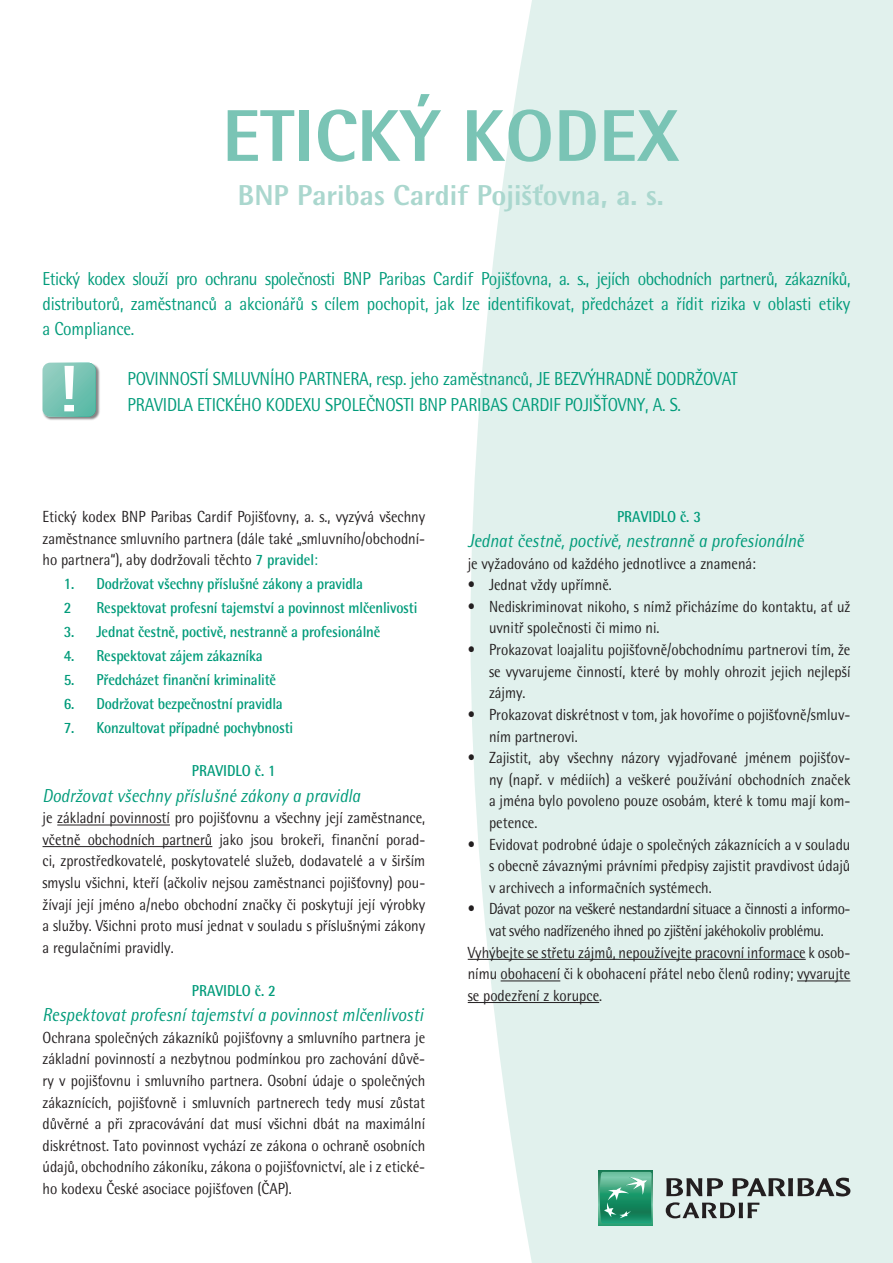
<style>
.page{position:relative;width:893px;height:1263px;background:#fff}
.page>*{position:absolute;margin:0;border:0;box-sizing:border-box;transform-origin:0 0}
.t1{font:84px "Rotis Semi Sans Extra Bold CE";color:#7ac4b5}
.t2{font:33px "Rotis Semi Sans Extra Bold CE";color:#aad7ce}
.t3{font:21px/25.2px "Rotis Semi Sans CE";letter-spacing:-.01em;color:#009b7a;text-align:justify;scale:.9 1}
.t4{font:italic 21px "Rotis Semi Sans CE";color:#009b7a;scale:.9 1}
.t5{font:18px/21.6px "Rotis Semi Sans CE";color:#231f20;text-align:justify;scale:.9 1}
.t6{font:700 18px/24px "Rotis Semi Sans CE";letter-spacing:-.01em;color:#009b7a;scale:.9 1}
.t7{font:18px "Rotis Semi Sans CE";letter-spacing:-.025em;color:#231f20;scale:.9 1}
.s1{font-weight:700;color:#009b7a}
.s2{color:#009b7a}
</style>
<div class="page">
<div style="left:470px;top:0;width:423px;height:1263px;background:#e1f1ed"></div>
<hr style="left:57px;top:824px;width:113px;height:1px;background:#231f20">
<hr style="left:43px;top:846px;width:169px;height:1px;background:#231f20">
<hr style="left:468px;top:959px;width:338px;height:1px;background:#231f20">
<hr style="left:501px;top:980px;width:59px;height:1px;background:#231f20">
<hr style="left:797px;top:980px;width:53px;height:1px;background:#231f20">
<hr style="left:468px;top:1002px;width:131px;height:1px;background:#231f20">
<div style="left:43px;top:363px;width:63px;height:64px;background:#231f20;opacity:.55"></div>
<svg style="left:43px;top:363px;width:53px;height:54px;background:#86c9bb"></svg>
<div style="left:599px;top:1171px;width:54px;height:54px;background:#2ba278"></div>
<svg style="left:600px;top:1172px;width:52px;height:51px;background:#43a581"></svg>
<svg style="left:666px;top:1178px;width:57px;height:18px"></svg>
<svg style="left:732px;top:1177px;width:118px;height:19px;background:#898f8e"></svg>
<svg style="left:666px;top:1202px;width:93px;height:16px"></svg>
<h1 class="t1" style="left:222px;top:94px;width:458px">ETICKÝ KODEX</h1>
<h2 class="t2" style="left:238px;top:178px;width:427px">BNP Paribas Cardif Pojišťovna, a. s.</h2>
<p class="t3" style="left:43px;top:266px;width:899px">Etický kodex slouží pro ochranu společnosti BNP Paribas Cardif Pojišťovna, a. s., jejích obchodních partnerů, zákazníků, distributorů, zaměstnanců a akcionářů s cílem pochopit, jak lze identifikovat, předcházet a řídit rizika v oblasti etiky a Compliance.</p>
<p class="t3" style="left:128px;top:367px;width:680px">POVINNOSTÍ SMLUVNÍHO PARTNERA, resp. jeho zaměstnanců, JE BEZVÝHRADNĚ DODRŽOVAT<br>PRAVIDLA ETICKÉHO KODEXU SPOLEČNOSTI BNP PARIBAS CARDIF POJIŠŤOVNY, A. S.</p>
<p class="t5" style="left:43px;top:506px;width:427px">Etický kodex BNP Paribas Cardif Pojišťovny, a. s., vyzývá všechny zaměstnance smluvního partnera (dále také „smluvního/obchodní&shy;ho partnera“), aby dodržovali těchto <span class="s1">7 pravidel</span><span class="s2">:</span></p>
<p class="t6" style="left:64px;top:572px;width:334px">1. Dodržovat všechny příslušné zákony a pravidla<br>2</p>
<p class="t6" style="left:97px;top:596px;width:358px">Respektovat profesní tajemství a povinnost mlčenlivosti</p>
<p class="t6" style="left:64px;top:620px;width:353px">3. Jednat čestně, poctivě, nestranně a profesionálně</p>
<p class="t6" style="left:64px;top:644px;width:223px">4. Respektovat zájem zákazníka</p>
<p class="t6" style="left:64px;top:668px;width:238px">5. Předcházet finanční kriminalitě</p>
<p class="t6" style="left:64px;top:692px;width:245px">6. Dodržovat bezpečnostní pravidla</p>
<p class="t6" style="left:64px;top:716px;width:256px">7. Konzultovat případné pochybnosti</p>
<p class="t6" style="left:192px;top:759px;width:95px">PRAVIDLO č. 1</p>
<p class="t4" style="left:43px;top:785px;width:355px">Dodržovat všechny příslušné zákony a pravidla</p>
<p class="t5" style="left:43px;top:807px;width:427px">je základní povinností pro pojišťovnu a všechny její zaměstnance, včetně obchodních partnerů jako jsou brokeři, finanční porad&shy;ci, zprostředkovatelé, poskytovatelé služeb, dodavatelé a v širším smyslu všichni, kteří (ačkoliv nejsou zaměstnanci pojišťovny) pou&shy;žívají její jméno a/nebo obchodní značky či poskytují její výrobky a služby. Všichni proto musí jednat v souladu s příslušnými zákony a regulačními pravidly.</p>
<p class="t6" style="left:192px;top:979px;width:95px">PRAVIDLO č. 2</p>
<p class="t4" style="left:43px;top:1005px;width:424px">Respektovat profesní tajemství a povinnost mlčenlivosti</p>
<p class="t5" style="left:43px;top:1027px;width:427px">Ochrana společných zákazníků pojišťovny a smluvního partnera je základní povinností a nezbytnou podmínkou pro zachování důvě&shy;ry v pojišťovnu i smluvního partnera. Osobní údaje o společných zákaznících, pojišťovně i smluvních partnerech tedy musí zůstat důvěrné a při zpracovávání dat musí všichni dbát na maximální diskrétnost. Tato povinnost vychází ze zákona o ochraně osobních údajů, obchodního zákoníku, zákona o pojišťovnictví, ale i z etické&shy;ho kodexu České asociace pojišťoven (ČAP).</p>
<p class="t6" style="left:617px;top:505px;width:95px">PRAVIDLO č. 3</p>
<p class="t4" style="left:468px;top:530px;width:375px">Jednat čestně, poctivě, nestranně a profesionálně</p>
<p class="t5" style="left:468px;top:553px;width:322px">je vyžadováno od každého jednotlivce a znamená:</p>
<p class="t5" style="left:468px;top:574px;width:162px">• Jednat vždy upřímně.</p>
<p class="t5" style="left:489px;top:596px;width:403px;text-indent:-21px">• Nediskriminovat nikoho, s nímž přicházíme do kontaktu, ať už uvnitř společnosti či mimo ni.</p>
<p class="t5" style="left:489px;top:639px;width:403px;text-indent:-21px">• Prokazovat loajalitu pojišťovně/obchodnímu partnerovi tím, že se vyvarujeme činností, které by mohly ohrozit jejich nejlepší zájmy.</p>
<p class="t5" style="left:489px;top:704px;width:403px;text-indent:-21px">• Prokazovat diskrétnost v tom, jak hovoříme o pojišťovně/smluv&shy;ním partnerovi.</p>
<p class="t5" style="left:489px;top:747px;width:403px;text-indent:-21px">• Zajistit, aby všechny názory vyjadřované jménem pojišťov&shy;ny (např. v médiích) a veškeré používání obchodních značek a jména bylo povoleno pouze osobám, které k tomu mají kom&shy;petence.</p>
<p class="t5" style="left:489px;top:833px;width:403px;text-indent:-21px">• Evidovat podrobné údaje o společných zákaznících a v souladu s obecně závaznými právními předpisy zajistit pravdivost údajů v archivech a informačních systémech.</p>
<p class="t7" style="left:468px;top:900px;width:427px">• Dávat pozor na veškeré nestandardní situace a činnosti a informo-</p>
<p class="t7" style="left:489px;top:922px;width:373px">vat svého nadřízeného ihned po zjištění jakéhokoliv problému.</p>
<p class="t5" style="left:468px;top:941px;width:427px">Vyhýbejte se střetu zájmů, nepoužívejte pracovní informace k osob-</p>
<p class="t5" style="left:468px;top:963px;width:427px">nímu obohacení či k obohacení přátel nebo členů rodiny; vyvarujte</p>
<p class="t5" style="left:468px;top:985px;width:151px">se podezření z korupce.</p>
</div>
